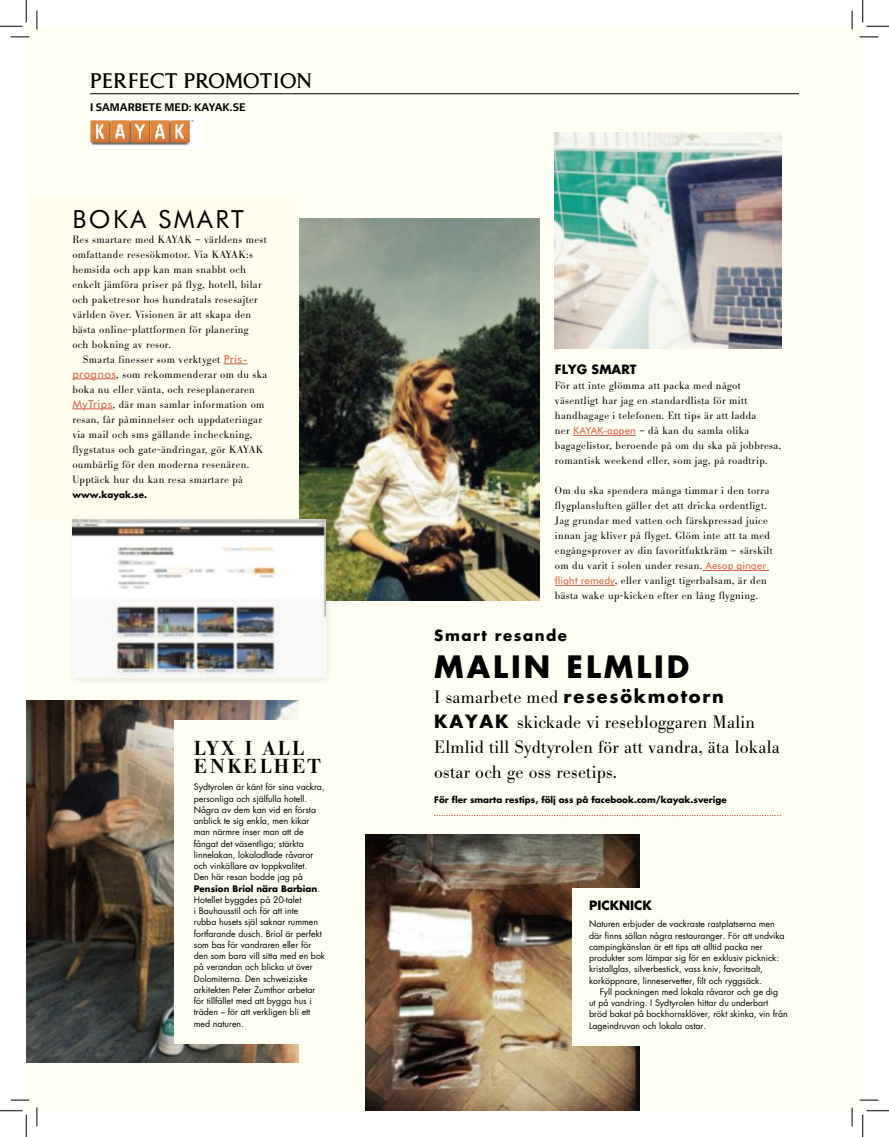
<style>
.page{position:relative;width:889px;height:1137px;background:#fff}
.page>*{position:absolute;margin:0;border:0;box-sizing:border-box;transform-origin:0 0}
.t1{font:700 30px "Futura";letter-spacing:.1em;color:#000}
.t2{font:25px "Futura BT";letter-spacing:.1em;color:#000}
.t3{font:21.25px "Forsberg Sv DOT";letter-spacing:.03em;color:#000}
.t4{font:500 20px/17.5px "Bodoni BE";letter-spacing:.1em;color:#000}
.t5{font:300 17.75px/25px "Bodoni BE";letter-spacing:.01em;color:#000}
.t6{font:700 15px "Futura";letter-spacing:.1em;color:#000}
.t7{font:700 12.5px "Futura";color:#000}
.t8{font:600 10.62px "Sueca Sans";color:#000}
.t9{font:300 10.5px/15px "Bodoni BE";letter-spacing:.03em;color:#000}
.t10{font:8.75px/11.2px "Futura";color:#000}
.t11{font:700 8.75px "Futura";color:#000}
.s1{font-family:"Futura BT";font-weight:500;font-size:11.25px;color:#dd775c}
.s2{font-weight:700}
.s3{font-family:"Futura BT";font-weight:500;font-size:10px;color:#dd775c}
.s4{font-family:"Futura";font-weight:700}
</style>
<div class="page">
<div style="left:852px;top:26px;width:10px;height:1085px;background:#fffef2"></div>
<div style="left:26px;top:26px;width:826px;height:1085px;background:#fffef2"></div>
<img style="left:299px;top:219px;width:241px;height:381px">
<svg style="left:434px;top:815px;width:347px;height:1px"></svg>
<div style="left:26px;top:196px;width:273px;height:323px;background:#fffeed"></div>
<svg style="left:224px;top:363px;width:23px;height:1px"></svg>
<hr style="left:72px;top:378px;width:45px;height:1px;background:#c45d4a">
<hr style="left:72px;top:408px;width:41px;height:1px;background:#c45d4a">
<div style="left:67px;top:514px;width:267px;height:172px;background:#000;opacity:.1"></div>
<img style="left:72px;top:519px;width:253px;height:159px">
<hr style="left:573px;top:435px;width:63px;height:1px;background:#c45d4a">
<hr style="left:702px;top:570px;width:67px;height:1px;background:#c45d4a">
<hr style="left:555px;top:585px;width:60px;height:1px;background:#c45d4a">
<img style="left:555px;top:132px;width:226px;height:216px">
<hr style="left:90px;top:94px;width:709px;height:1px;background:#000">
<img style="left:90px;top:116px;width:115px;height:33px">
<img style="left:365px;top:834px;width:275px;height:277px">
<div style="left:572px;top:887px;width:227px;height:158px;background:#fffef2"></div>
<img style="left:26px;top:701px;width:273px;height:361px">
<div style="left:174px;top:720px;width:188px;height:323px;background:#fffef2"></div>
<svg style="left:11px;top:36px;width:18px;height:2px"></svg>
<svg style="left:859px;top:36px;width:19px;height:2px"></svg>
<svg style="left:11px;top:1099px;width:18px;height:2px"></svg>
<svg style="left:859px;top:1099px;width:19px;height:2px"></svg>
<svg style="left:36px;top:11px;width:2px;height:18px"></svg>
<svg style="left:36px;top:1107px;width:2px;height:19px"></svg>
<svg style="left:851px;top:11px;width:2px;height:18px"></svg>
<svg style="left:851px;top:1107px;width:2px;height:19px"></svg>
<svg style="left:0;top:0;width:27px;height:27px"></svg>
<svg style="left:0;top:1110px;width:27px;height:27px"></svg>
<svg style="left:862px;top:0;width:27px;height:27px"></svg>
<svg style="left:862px;top:1110px;width:27px;height:27px"></svg>
<h3 class="t3" style="left:90px;top:70px;width:223px">PERFECT PROMOTION</h3>
<p class="t8" style="left:90px;top:101px;width:157px">I SAMARBETE MED: KAYAK.SE</p>
<h2 class="t2" style="left:72px;top:203px;width:173px">BOKA SMART</h2>
<p class="t9" style="left:72px;top:232px;width:196px">Res smartare med KAYAK – världens mest</p>
<p class="t9" style="left:72px;top:247px;width:182px">omfattande resesökmotor. Via KAYAK:s</p>
<p class="t9" style="left:72px;top:262px;width:175px">hemsida och app kan man snabbt och</p>
<p class="t9" style="left:72px;top:277px;width:191px">enkelt jämföra priser på flyg, hotell, bilar</p>
<p class="t9" style="left:72px;top:292px;width:187px">och paketresor hos hundratals resesajter</p>
<p class="t9" style="left:72px;top:307px;width:180px">världen över. Visionen är att skapa den</p>
<p class="t9" style="left:72px;top:322px;width:178px">bästa online-plattformen för planering</p>
<p class="t9" style="left:72px;top:337px;width:100px">och bokning av resor.</p>
<p class="t9" style="left:83px;top:352px;width:166px">Smarta finesser som verktyget <span class="s1">Pris-</span></p>
<p class="t9" style="left:72px;top:367px;width:197px"><span class="s1">prognos</span>, som rekommenderar om du ska</p>
<p class="t9" style="left:72px;top:382px;width:184px">boka nu eller vänta, och reseplaneraren</p>
<p class="t9" style="left:72px;top:397px;width:194px"><span class="s1">MyTrips</span>, där man samlar information om</p>
<p class="t9" style="left:72px;top:412px;width:191px">resan, får påminnelser och uppdateringar</p>
<p class="t9" style="left:72px;top:427px;width:181px">via mail och sms gällande incheckning,</p>
<p class="t9" style="left:72px;top:442px;width:192px">flygstatus och gate-ändringar, gör KAYAK</p>
<p class="t9" style="left:72px;top:457px;width:178px">oumbärlig för den moderna resenären.</p>
<p class="t9" style="left:72px;top:472px;width:172px">Upptäck hur du kan resa smartare på</p>
<p class="t11" style="left:72px;top:488px;width:76px">www.kayak.se.</p>
<h3 class="t4" style="left:194px;top:740px;width:128px">LYX I ALL<br>ENKELHET</h3>
<p class="t10" style="left:194px;top:781px;width:133px">Sydtyrolen är känt för sina vackra, personliga och själfulla hotell.<br>Några av dem kan vid en första anblick te sig enkla, men kikar man närmre inser man att de fångat det väsentliga; stärkta linnelakan, lokalodlade råvaror och vinkällare av toppkvalitet.<br>Den här resan bodde jag på<br><span class="s2">Pension Briol nära Barbian</span>.<br>Hotellet byggdes på 20-talet<br>i Bauhausstil och för att inte<br>rubba husets själ saknar rummen fortfarande dusch. Briol är perfekt som bas för vandraren eller för den som bara vill sitta med en bok på verandan och blicka ut över<br>Dolomiterna. Den schweiziske arkitekten Peter Zumthor arbetar för tillfället med att bygga hus i träden – för att verkligen bli ett med naturen.</p>
<p class="t7" style="left:555px;top:361px;width:83px">FLYG SMART</p>
<p class="t9" style="left:555px;top:378px;width:228px">För att inte glömma att packa med något väsentligt har jag en standardlista för mitt handbagage i telefonen. Ett tips är att ladda<br>ner <span class="s3">KAYAK-appen</span> – då kan du samla olika bagagelistor, beroende på om du ska på jobbresa, romantisk weekend eller, som jag, på roadtrip.</p>
<p class="t9" style="left:555px;top:483px;width:219px">Om du ska spendera många timmar i den torra flygplansluften gäller det att dricka ordentligt.<br>Jag grundar med vatten och färskpressad juice innan jag kliver på flyget. Glöm inte att ta med engångsprover av din favoritfuktkräm – särskilt om du varit i solen under resan. <span class="s3">Aesop ginger flight remedy</span>, eller vanligt tigerbalsam, är den bästa wake up-kicken efter en lång flygning.</p>
<h3 class="t6" style="left:434px;top:625px;width:134px">Smart resande</h3>
<h1 class="t1" style="left:434px;top:646px;width:257px">MALIN ELMLID</h1>
<h3 class="t5" style="left:434px;top:685px;width:347px">I samarbete med <span class="s4">resesökmotorn KAYAK</span> skickade vi resebloggaren Malin Elmlid till Sydtyrolen för att vandra, äta lokala ostar och ge oss resetips.</h3>
<p class="t11" style="left:434px;top:794px;width:294px">För fler smarta restips, följ oss på facebook.com/kayak.sverige</p>
<p class="t7" style="left:589px;top:896px;width:64px">PICKNICK</p>
<p class="t10" style="left:589px;top:918px;width:197px">Naturen erbjuder de vackraste rastplatserna men där finns sällan några restauranger. För att undvika campingkänslan är ett tips att alltid packa ner produkter som lämpar sig för en exklusiv picknick: kristallglas, silverbestick, vass kniv, favoritsalt, korköppnare, linneservetter, filt och ryggsäck.</p>
<p class="t10" style="left:589px;top:986px;width:200px;text-indent:11px">Fyll packningen med lokala råvaror och ge dig<br>ut på vandring. I Sydtyrolen hittar du underbart bröd bakat på bockhornsklöver, rökt skinka, vin från Lageindruvan och lokala ostar.</p>
</div>
